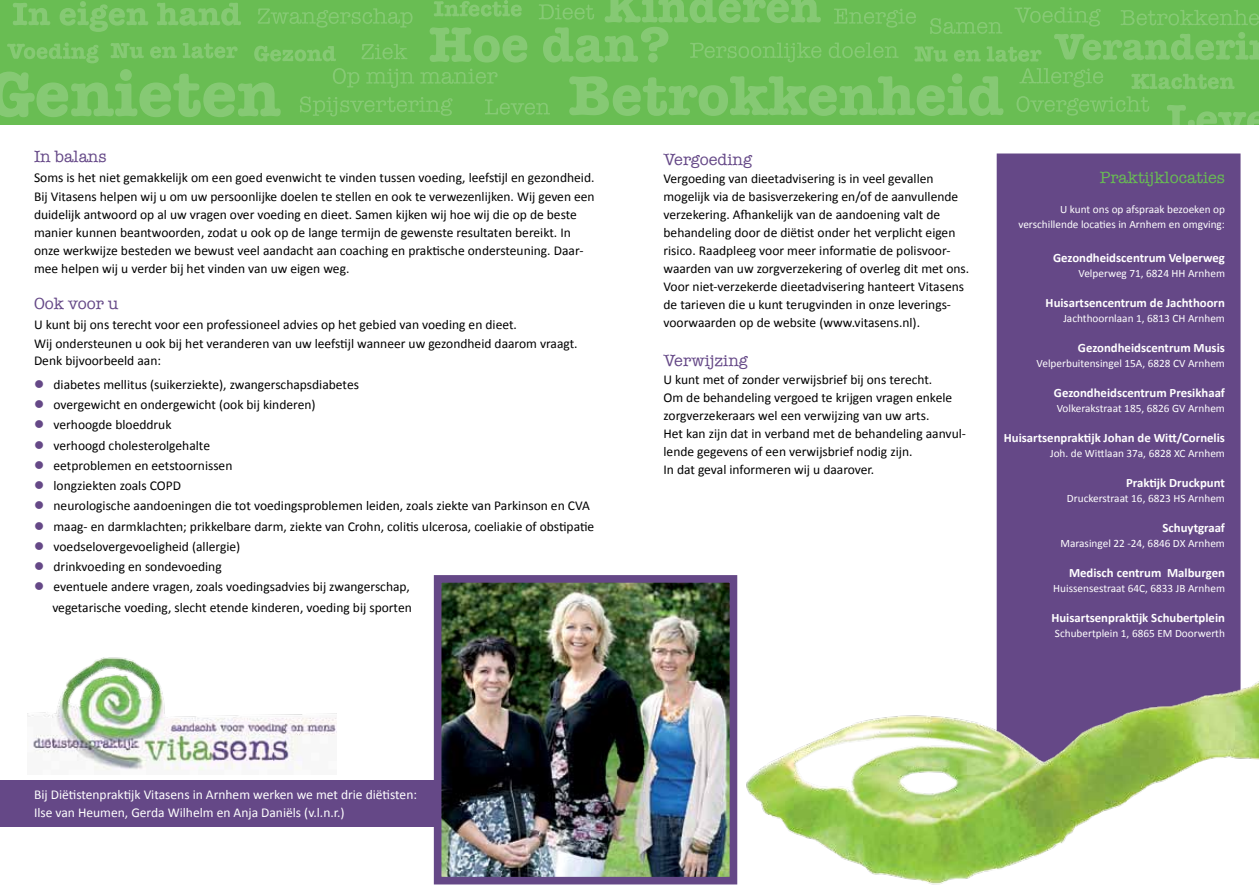
<style>
.page{position:relative;width:1259px;height:893px;background:#fff}
.page>*{position:absolute;margin:0;border:0;box-sizing:border-box;transform-origin:0 0}
.t1{font:16.5px "American Typewriter";color:#654887}
.t2{font:16.5px "American Typewriter";color:#69bd53}
.t3{font:13.5px/18px "Calibri";color:#000}
.t4{font:13.5px/18px "Calibri";color:#fff}
.t5{font:700 12.75px "Calibri";color:#fff}
.t6{font:11.25px/15px "Calibri";color:#fff;text-align:right}
.s1{color:#654887}
</style>
<div class="page">
<div style="left:996px;top:153px;width:244px;height:414px;background:#654887"></div>
<img style="left:716px;top:567px;width:543px;height:318px">
<svg style="left:0;top:0;width:1259px;height:125px;background:#70c05b"></svg>
<img style="left:443px;top:584px;width:285px;height:291px">
<div style="left:434px;top:575px;width:303px;height:309px;border:8px solid #654887"></div>
<img style="left:27px;top:657px;width:309px;height:114px">
<div style="left:0;top:781px;width:439px;height:46px;background:#654887"></div>
<p class="t1" style="left:34px;top:147px;width:74px">In balans</p>
<p class="t3" style="left:34px;top:168px;width:562px;line-height:19.5px">Soms is het niet gemakkelijk om een goed evenwicht te vinden tussen voeding, leefstijl en gezondheid.<br>Bij Vitasens helpen wij u om uw persoonlijke doelen te stellen en ook te verwezenlijken. Wij geven een</p>
<p class="t3" style="left:34px;top:206px;width:551px">duidelijk antwoord op al uw vragen over voeding en dieet. Samen kijken wij hoe wij die op de beste manier kunnen beantwoorden, zodat u ook op de lange termijn de gewenste resultaten bereikt. In onze werkwijze besteden we bewust veel aandacht aan coaching en praktische ondersteuning. Daar&shy;mee helpen wij u verder bij het vinden van uw eigen weg.</p>
<p class="t1" style="left:34px;top:294px;width:86px">Ook voor u</p>
<p class="t3" style="left:34px;top:315px;width:545px;line-height:19.5px">U kunt bij ons terecht voor een professioneel advies op het gebied van voeding en dieet.<br>Wij ondersteunen u ook bij het veranderen van uw leefstijl wanneer uw gezondheid daarom vraagt.</p>
<p class="t3" style="left:34px;top:351px;width:129px">Denk bijvoorbeeld aan:</p>
<p class="t3" style="left:34px;top:375px;width:326px"><span class="s1">●</span> diabetes mellitus (suikerziekte), zwangerschapsdiabetes</p>
<p class="t3" style="left:34px;top:396px;width:283px"><span class="s1">●</span> overgewicht en ondergewicht (ook bij kinderen)</p>
<p class="t3" style="left:34px;top:416px;width:139px"><span class="s1">●</span> verhoogde bloeddruk</p>
<p class="t3" style="left:34px;top:436px;width:177px"><span class="s1">●</span> verhoogd cholesterolgehalte</p>
<p class="t3" style="left:34px;top:456px;width:200px"><span class="s1">●</span> eetproblemen en eetstoornissen</p>
<p class="t3" style="left:34px;top:477px;width:148px"><span class="s1">●</span> longziekten zoals COPD</p>
<p class="t3" style="left:34px;top:497px;width:557px"><span class="s1">●</span> neurologische aandoeningen die tot voedingsproblemen leiden, zoals ziekte van Parkinson en CVA</p>
<p class="t3" style="left:34px;top:517px;width:562px"><span class="s1">●</span> maag- en darmklachten; prikkelbare darm, ziekte van Crohn, colitis ulcerosa, coeliakie of obstipatie</p>
<p class="t3" style="left:34px;top:537px;width:208px"><span class="s1">●</span> voedselovergevoeligheid (allergie)</p>
<p class="t3" style="left:34px;top:558px;width:189px"><span class="s1">●</span> drinkvoeding en sondevoeding</p>
<p class="t3" style="left:34px;top:577px;width:379px;line-height:20.2px;text-align:right"><span class="s1">●</span> eventuele andere vragen, zoals voedingsadvies bij zwangerschap, vegetarische voeding, slecht etende kinderen, voeding bij sporten</p>
<p class="t4" style="left:34px;top:786px;width:384px">Bij Diëtistenpraktijk Vitasens in Arnhem werken we met drie diëtisten:<br>Ilse van Heumen, Gerda Wilhelm en Anja Daniëls (v.l.n.r.)</p>
<p class="t1" style="left:663px;top:150px;width:90px">Vergoeding</p>
<p class="t3" style="left:663px;top:169px;width:307px">Vergoeding van dieetadvisering is in veel gevallen mogelijk via de basisverzekering en/of de aanvullende verzekering. Afhankelijk van de aandoening valt de behandeling door de diëtist onder het verplicht eigen risico. Raadpleeg voor meer informatie de polisvoor&shy;waarden van uw zorgverzekering of overleg dit met ons.<br>Voor niet-verzekerde dieetadvisering hanteert Vitasens de tarieven die u kunt terugvinden in onze leverings&shy;voorwaarden op de website (www.vitasens.nl).</p>
<p class="t1" style="left:663px;top:351px;width:86px">Verwijzing</p>
<p class="t3" style="left:663px;top:370px;width:304px">U kunt met of zonder verwijsbrief bij ons terecht.<br>Om de behandeling vergoed te krijgen vragen enkele zorgverzekeraars wel een verwijzing van uw arts.<br>Het kan zijn dat in verband met de behandeling aanvul&shy;lende gegevens of een verwijsbrief nodig zijn.<br>In dat geval informeren wij u daarover.</p>
<p class="t2" style="left:1100px;top:168px;width:127px">Praktijklocaties</p>
<p class="t6" style="left:1018px;top:201px;width:208px">U kunt ons op afspraak bezoeken op verschillende locaties in Arnhem en omgving:</p>
<p class="t5" style="left:1053px;top:250px;width:173px">Gezondheidscentrum Velperweg</p>
<p class="t6" style="left:1078px;top:266px;width:148px">Velperweg 71, 6824 HH Arnhem</p>
<p class="t5" style="left:1045px;top:295px;width:181px">Huisartsencentrum de Jachthoorn</p>
<p class="t6" style="left:1063px;top:311px;width:163px">Jachthoornlaan 1, 6813 CH Arnhem</p>
<p class="t5" style="left:1078px;top:340px;width:148px">Gezondheidscentrum Musis</p>
<p class="t6" style="left:1036px;top:356px;width:190px">Velperbuitensingel 15A, 6828 CV Arnhem</p>
<p class="t5" style="left:1054px;top:385px;width:172px">Gezondheidscentrum Presikhaaf</p>
<p class="t6" style="left:1056px;top:401px;width:170px">Volkerakstraat 185, 6826 GV Arnhem</p>
<p class="t5" style="left:1003px;top:430px;width:223px">Huisartsenpraktijk Johan de Witt/Cornelis</p>
<p class="t6" style="left:1050px;top:446px;width:176px">Joh. de Wittlaan 37a, 6828 XC Arnhem</p>
<p class="t5" style="left:1126px;top:475px;width:100px">Praktijk Druckpunt</p>
<p class="t6" style="left:1067px;top:491px;width:159px">Druckerstraat 16, 6823 HS Arnhem</p>
<p class="t5" style="left:1162px;top:520px;width:64px">Schuytgraaf</p>
<p class="t6" style="left:1060px;top:536px;width:166px">Marasingel 22 -24, 6846 DX Arnhem</p>
<p class="t5" style="left:1069px;top:565px;width:157px">Medisch centrum Malburgen</p>
<p class="t6" style="left:1053px;top:581px;width:173px">Huissensestraat 64C, 6833 JB Arnhem</p>
<p class="t5" style="left:1051px;top:610px;width:175px">Huisartsenpraktijk Schubertplein</p>
<p class="t6" style="left:1055px;top:626px;width:172px">Schubertplein 1, 6865 EM Doorwerth</p>
</div>
